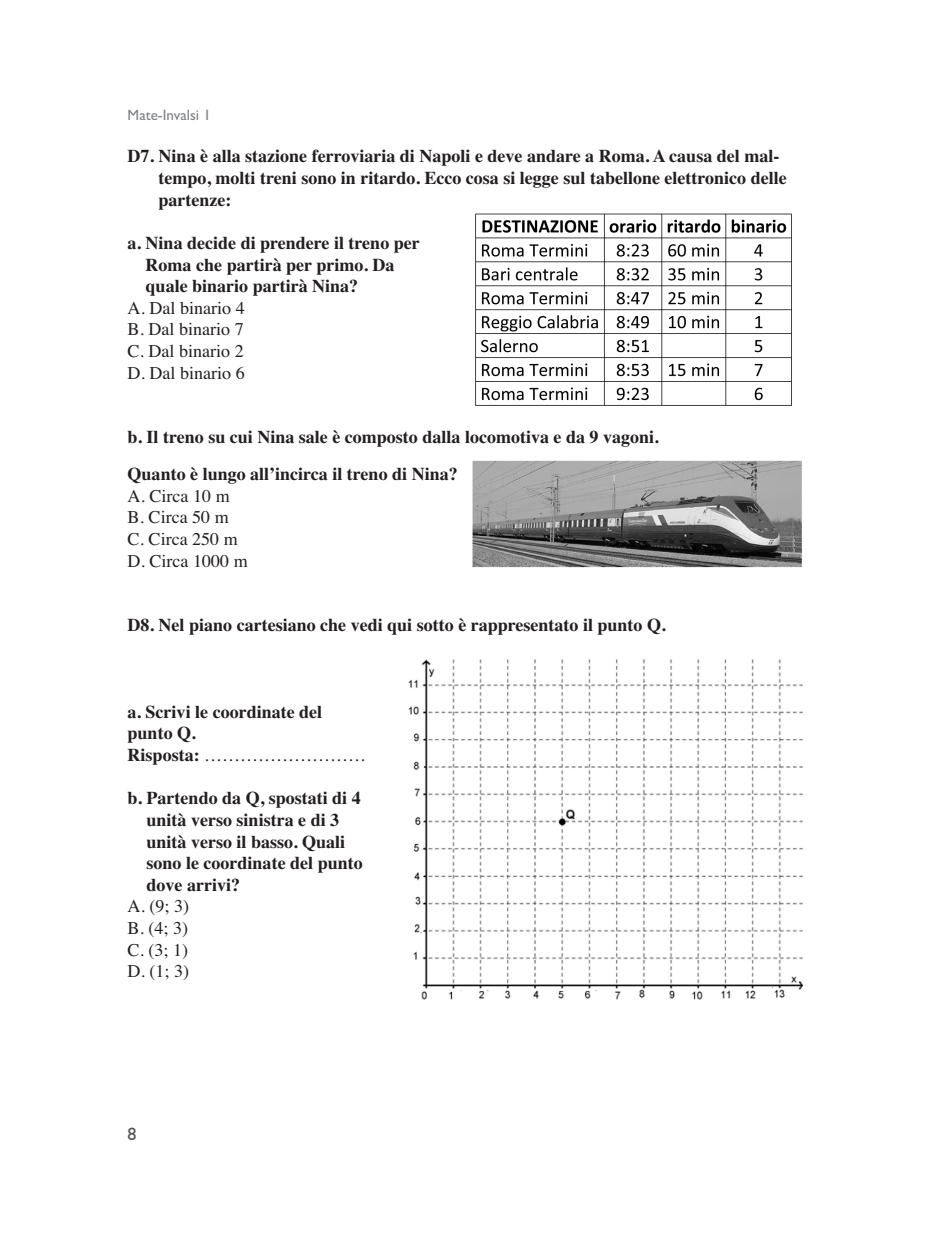
<style>
.page{position:relative;width:936px;height:1234px;background:#fff}
.page>*{position:absolute;margin:0;border:0;box-sizing:border-box;transform-origin:0 0}
.t1{font:700 18px/21.6px "Times";color:#231f20}
.t2{font:18px/21.6px "Times";color:#231f20;text-align:justify}
.t3{font:18px "Gill Sans";color:#57585a}
.t4{font:15px "Gill Sans";color:#808285}
.s1{font-weight:400}
</style>
<div class="page">
<img style="left:475px;top:213px;width:317px;height:193px">
<img style="left:408px;top:659px;width:395px;height:341px">
<img style="left:472px;top:460px;width:330px;height:108px">
<p class="t4" style="left:128px;top:110px;width:85px">Mate-Invalsi 1</p>
<p class="t1" style="left:158px;top:147px;width:629px;text-indent:-31px">D7. Nina è alla stazione ferroviaria di Napoli e deve andare a Roma. A causa del mal&shy;tempo, molti treni sono in ritardo. Ecco cosa si legge sul tabellone elettronico delle partenze:</p>
<p class="t1" style="left:146px;top:234px;width:276px;text-indent:-18px">a. Nina decide di prendere il treno per<br>Roma che partirà per primo. Da quale binario partirà Nina?</p>
<p class="t2" style="left:128px;top:299px;width:118px">A. Dal binario 4<br>B. Dal binario 7<br>C. Dal binario 2<br>D. Dal binario 6</p>
<p class="t1" style="left:128px;top:421px;width:532px;line-height:36.6px">b. Il treno su cui Nina sale è composto dalla locomotiva e da 9 vagoni.<br>Quanto è lungo all’incirca il treno di Nina?</p>
<p class="t2" style="left:128px;top:486px;width:121px;text-align:left">A. Circa 10 m<br>B. Circa 50 m<br>C. Circa 250 m<br>D. Circa 1000 m</p>
<p class="t1" style="left:128px;top:616px;width:539px">D8. Nel piano cartesiano che vedi qui sotto è rappresentato il punto Q.</p>
<p class="t1" style="left:128px;top:702px;width:240px">a. Scrivi le coordinate del punto Q.<br>Risposta: <span class="s1">………………………</span></p>
<p class="t1" style="left:146px;top:789px;width:218px;text-indent:-19px">b. Partendo da Q, spostati di 4 unità verso sinistra e di 3 unità verso il basso. Quali sono le coordinate del punto dove arrivi?</p>
<p class="t2" style="left:128px;top:897px;width:63px">A. (9; 3)<br>B. (4; 3)<br>C. (3; 1)<br>D. (1; 3)</p>
<p class="t3" style="left:128px;top:1127px;width:10px">8</p>
</div>
